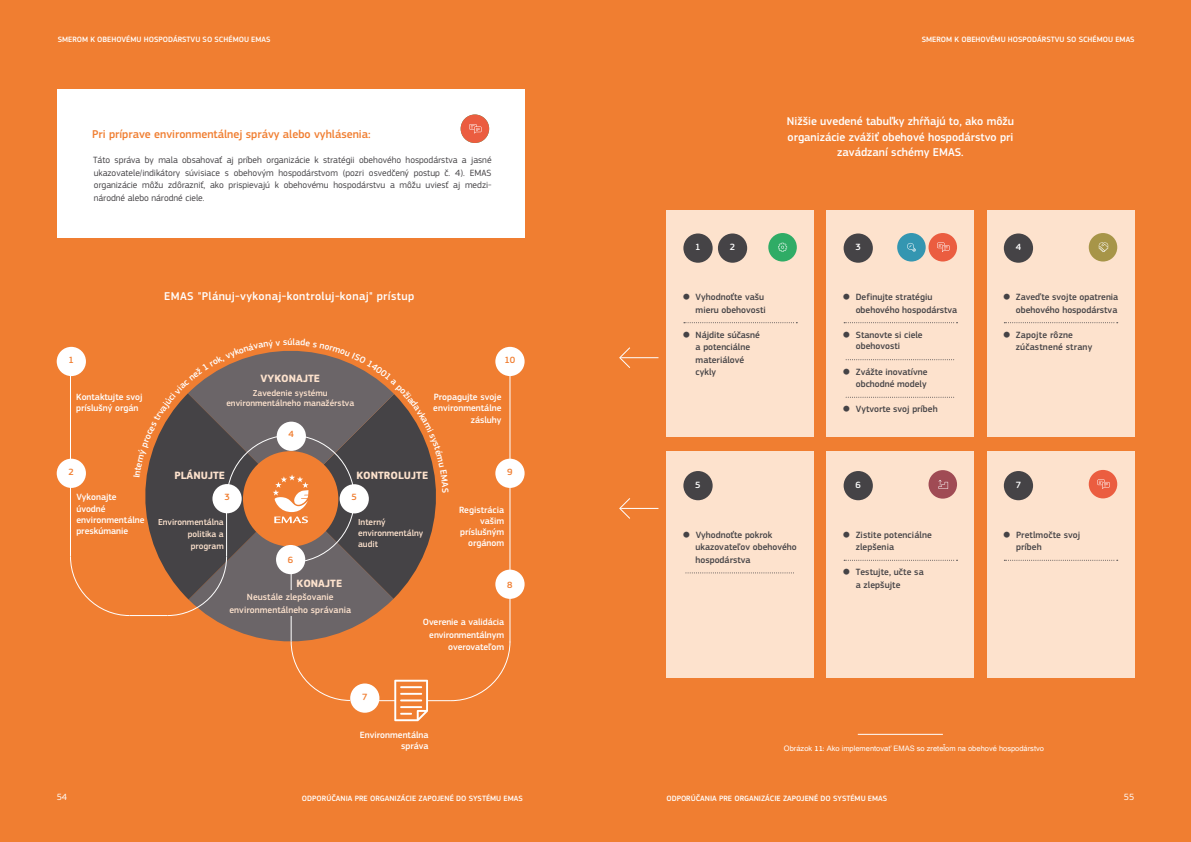
<style>
.page{position:relative;width:1191px;height:842px;background:#fff}
.page>*{position:absolute;margin:0;border:0;box-sizing:border-box;transform-origin:0 0}
.t1{font:500 11.8px/15.7px "EC Square Sans Pro";color:#fff;text-align:center}
.t2{font:500 11.8px "EC Square Sans Pro";color:#f07e31}
.t3{font:500 11.8px "EC Square Sans Pro";letter-spacing:.03em;color:#fff}
.t4{font:700 11px "EC Square Sans Pro";color:#fde2cd}
.t5{font:500 9.4px/12.4px "EC Square Sans Pro";color:#454346}
.t6{font:9.4px/12.5px "EC Square Sans Pro";color:#454346;text-align:justify}
.t7{font:500 9.4px/11.3px "EC Square Sans Pro";color:#fff;text-align:right}
.t8{font:500 9.4px/12.5px "EC Square Sans Pro";letter-spacing:.005em;color:#fde2cd;text-align:center}
.t9{font:500 9.4px "EC Square Sans Pro";color:#f07e31}
.t10{font:9.4px "EC Square Sans Pro";color:#fff}
.t11{font:500 9px/10.8px "EC Square Sans Pro";color:#fde2cd;text-align:right}
.t12{font:500 8px "EC Square Sans Pro";color:#fff}
.t13{font:7.5px "Arial Unicode MS";color:#fff}
.s1{font-family:"EC Square Sans Pro";font-weight:500}
</style>
<div class="page">
<div style="left:595px;top:0;width:596px;height:842px;background:#f07e31"></div>
<hr style="left:857px;top:734px;width:86px;height:1px;background:#fff">
<svg style="left:619px;top:498px;width:12px;height:21px"></svg>
<hr style="left:621px;top:508px;width:37px;height:1px;background:#fff">
<svg style="left:619px;top:347px;width:12px;height:21px"></svg>
<hr style="left:621px;top:357px;width:37px;height:1px;background:#fff">
<div style="left:666px;top:210px;width:148px;height:227px;background:#fde2cd"></div>
<div style="left:986px;top:210px;width:148px;height:227px;background:#fde2cd"></div>
<div style="left:826px;top:210px;width:148px;height:227px;background:#fde2cd"></div>
<div style="left:683px;top:233px;width:29px;height:30px;background:#454346;border-radius:50%"></div>
<div style="left:718px;top:233px;width:29px;height:30px;background:#454346;border-radius:50%"></div>
<svg style="left:684px;top:322px;width:113px;height:1px"></svg>
<div style="left:843px;top:233px;width:30px;height:30px;background:#454346;border-radius:50%"></div>
<svg style="left:844px;top:322px;width:113px;height:1px"></svg>
<svg style="left:846px;top:359px;width:109px;height:1px"></svg>
<svg style="left:846px;top:397px;width:109px;height:1px"></svg>
<div style="left:1003px;top:233px;width:30px;height:30px;background:#454346;border-radius:50%"></div>
<svg style="left:1004px;top:322px;width:113px;height:1px"></svg>
<div style="left:666px;top:451px;width:148px;height:227px;background:#fde2cd"></div>
<div style="left:986px;top:451px;width:148px;height:227px;background:#fde2cd"></div>
<div style="left:826px;top:451px;width:148px;height:227px;background:#fde2cd"></div>
<div style="left:683px;top:471px;width:29px;height:29px;background:#454346;border-radius:50%"></div>
<svg style="left:686px;top:572px;width:108px;height:1px"></svg>
<div style="left:843px;top:471px;width:30px;height:29px;background:#454346;border-radius:50%"></div>
<svg style="left:844px;top:560px;width:113px;height:1px"></svg>
<div style="left:1003px;top:471px;width:30px;height:29px;background:#454346;border-radius:50%"></div>
<svg style="left:1004px;top:560px;width:113px;height:1px"></svg>
<div style="left:1088px;top:470px;width:29px;height:28px;background:#eb5d40;border-radius:50%"></div>
<svg style="left:1097px;top:479px;width:12px;height:10px"></svg>
<div style="left:928px;top:233px;width:29px;height:28px;background:#eb5d40;border-radius:50%"></div>
<svg style="left:937px;top:242px;width:12px;height:10px"></svg>
<div style="left:897px;top:233px;width:28px;height:28px;background:#3496b1;border-radius:50%"></div>
<svg style="left:907px;top:243px;width:8px;height:9px"></svg>
<div style="left:1088px;top:233px;width:29px;height:28px;background:#a79548;border-radius:50%"></div>
<svg style="left:1098px;top:242px;width:10px;height:10px"></svg>
<div style="left:768px;top:233px;width:29px;height:28px;background:#2fac66;border-radius:50%"></div>
<svg style="left:778px;top:243px;width:9px;height:9px"></svg>
<div style="left:928px;top:470px;width:29px;height:29px;background:#a04b54;border-radius:50%"></div>
<svg style="left:938px;top:480px;width:10px;height:9px"></svg>
<div style="left:0;top:0;width:595px;height:842px;background:#f07e31"></div>
<div style="left:57px;top:89px;width:467px;height:149px;background:#fff"></div>
<div style="left:460px;top:114px;width:29px;height:29px;background:#eb5d40;border-radius:50%"></div>
<svg style="left:469px;top:124px;width:12px;height:9px"></svg>
<div style="left:57px;top:347px;width:29px;height:29px;background:#fff;border-radius:50%"></div>
<div style="left:57px;top:459px;width:29px;height:29px;background:#fff;border-radius:50%"></div>
<div style="left:495px;top:347px;width:29px;height:29px;background:#fff;border-radius:50%"></div>
<div style="left:495px;top:459px;width:29px;height:29px;background:#fff;border-radius:50%"></div>
<div style="left:495px;top:570px;width:29px;height:29px;background:#fff;border-radius:50%"></div>
<svg style="left:69px;top:346px;width:446px;height:375px"></svg>
<p class="t12" style="left:58px;top:35px;width:214px">SMEROM K OBEHOVÉMU HOSPODÁRSTVU SO SCHÉMOU EMAS</p>
<p class="t12" style="left:921px;top:35px;width:214px">SMEROM K OBEHOVÉMU HOSPODÁRSTVU SO SCHÉMOU EMAS</p>
<p class="t2" style="left:92px;top:127px;width:280px">Pri príprave environmentálnej správy alebo vyhlásenia:</p>
<p class="t6" style="left:93px;top:154px;width:400px">Táto správa by mala obsahovať aj príbeh organizácie k stratégii obehového hospodárstva a jasné ukazovatele/indikátory súvisiace s obehovým hospodárstvom (pozri osvedčený postup č. 4). EMAS organizácie môžu zdôrazniť, ako prispievajú k obehovému hospodárstvu a môžu uviesť aj medzi&shy;národné alebo národné ciele.</p>
<p class="t3" style="left:164px;top:289px;width:251px">EMAS "Plánuj-vykonaj-kontroluj-konaj" prístup</p>
<p class="t9" style="left:69px;top:354px;width:7px">1</p>
<p class="t7" style="left:287px;top:336px;width:7px">ú</p>
<p class="t9" style="left:504px;top:354px;width:12px">10</p>
<p class="t4" style="left:260px;top:372px;width:61px">VYKONAJTE</p>
<p class="t11" style="left:226px;top:387px;width:129px;text-align:center">Zavedenie systému environmentálneho manažérstva</p>
<p class="t7" style="left:76px;top:392px;width:68px;text-align:left">Kontaktujte svoj príslušný orgán</p>
<p class="t7" style="left:433px;top:391px;width:70px">Propagujte svoje environmentálne zásluhy</p>
<p class="t9" style="left:69px;top:467px;width:7px">2</p>
<p class="t7" style="left:76px;top:492px;width:70px;text-align:left">Vykonajte úvodné environmentálne preskúmanie</p>
<p class="t9" style="left:288px;top:429px;width:7px">4</p>
<p class="t4" style="left:175px;top:469px;width:52px">PLÁNUJTE</p>
<p class="t11" style="left:158px;top:516px;width:67px;line-height:12px">Environmentálna politika a program</p>
<p class="t4" style="left:356px;top:469px;width:73px">KONTROLUJTE</p>
<p class="t9" style="left:224px;top:492px;width:7px">3</p>
<p class="t9" style="left:351px;top:492px;width:7px">5</p>
<p class="t11" style="left:358px;top:517px;width:67px;text-align:left">Interný environmentálny audit</p>
<p class="t9" style="left:288px;top:554px;width:7px">6</p>
<p class="t4" style="left:296px;top:577px;width:47px">KONAJTE</p>
<p class="t8" style="left:229px;top:591px;width:123px">Neustále zlepšovanie environmentálneho správania</p>
<p class="t9" style="left:507px;top:467px;width:7px">9</p>
<p class="t7" style="left:459px;top:504px;width:47px">Registrácia vašim príslušným orgánom</p>
<p class="t9" style="left:507px;top:579px;width:7px">8</p>
<p class="t7" style="left:423px;top:616px;width:83px;line-height:12.5px">Overenie a validácia environmentálnym overovateľom</p>
<p class="t9" style="left:362px;top:692px;width:7px">7</p>
<p class="t7" style="left:360px;top:729px;width:70px">Environmentálna správa</p>
<p class="t1" style="left:787px;top:114px;width:229px">Nižšie uvedené tabuľky zhŕňajú to, ako môžu organizácie zvážiť obehové hospodárstvo pri zavádzaní schémy EMAS.</p>
<p class="t7" style="left:695px;top:242px;width:7px">1</p>
<p class="t7" style="left:730px;top:242px;width:7px">2</p>
<p class="t7" style="left:855px;top:242px;width:7px">3</p>
<p class="t7" style="left:1015px;top:242px;width:7px">4</p>
<p class="t5" style="left:682px;top:291px;width:85px;text-align:right">● Vyhodnoťte vašu mieru obehovosti</p>
<p class="t5" style="left:695px;top:328px;width:66px;text-indent:-13px">● Nájdite súčasné a potenciálne materiálové cykly</p>
<p class="t5" style="left:855px;top:291px;width:103px;text-indent:-13px">● Definujte stratégiu obehového hospodárstva</p>
<p class="t5" style="left:856px;top:329px;width:68px;line-height:11.3px;text-indent:-13px">● Stanovte si ciele obehovosti</p>
<p class="t5" style="left:842px;top:366px;width:86px;text-align:right">● Zvážte inovatívne obchodné modely</p>
<p class="t5" style="left:842px;top:403px;width:96px">● Vytvorte svoj príbeh</p>
<p class="t5" style="left:1002px;top:291px;width:117px;text-align:right">● Zaveďte svojte opatrenia obehového hospodárstva</p>
<p class="t5" style="left:1016px;top:328px;width:78px;text-indent:-13px">● Zapojte rôzne zúčastnené strany</p>
<p class="t7" style="left:695px;top:479px;width:7px">5</p>
<p class="t7" style="left:855px;top:479px;width:7px">6</p>
<p class="t7" style="left:1015px;top:479px;width:7px">7</p>
<p class="t5" style="left:695px;top:529px;width:103px;text-indent:-13px">● Vyhodnoťte pokrok ukazovateľov obehového hospodárstva</p>
<p class="t5" style="left:855px;top:529px;width:78px;text-indent:-13px">● Zistite potenciálne zlepšenia</p>
<p class="t5" style="left:855px;top:566px;width:70px;text-indent:-13px">● Testujte, učte sa a zlepšujte</p>
<p class="t5" style="left:1016px;top:529px;width:66px;text-indent:-13px">● Pretlmočte svoj príbeh</p>
<p class="t13" style="left:784px;top:742px;width:262px">Obrázok <span class="s1">11:</span> Ako implementovať EMAS so zreteľom na obehové hospodárstvo</p>
<p class="t12" style="left:302px;top:793px;width:222px">ODPORÚČANIA PRE ORGANIZÁCIE ZAPOJENÉ DO SYSTÉMU EMAS</p>
<p class="t12" style="left:666px;top:793px;width:222px">ODPORÚČANIA PRE ORGANIZÁCIE ZAPOJENÉ DO SYSTÉMU EMAS</p>
<p class="t10" style="left:57px;top:792px;width:12px">54</p>
<p class="t10" style="left:1123px;top:792px;width:12px">55</p>
</div>
